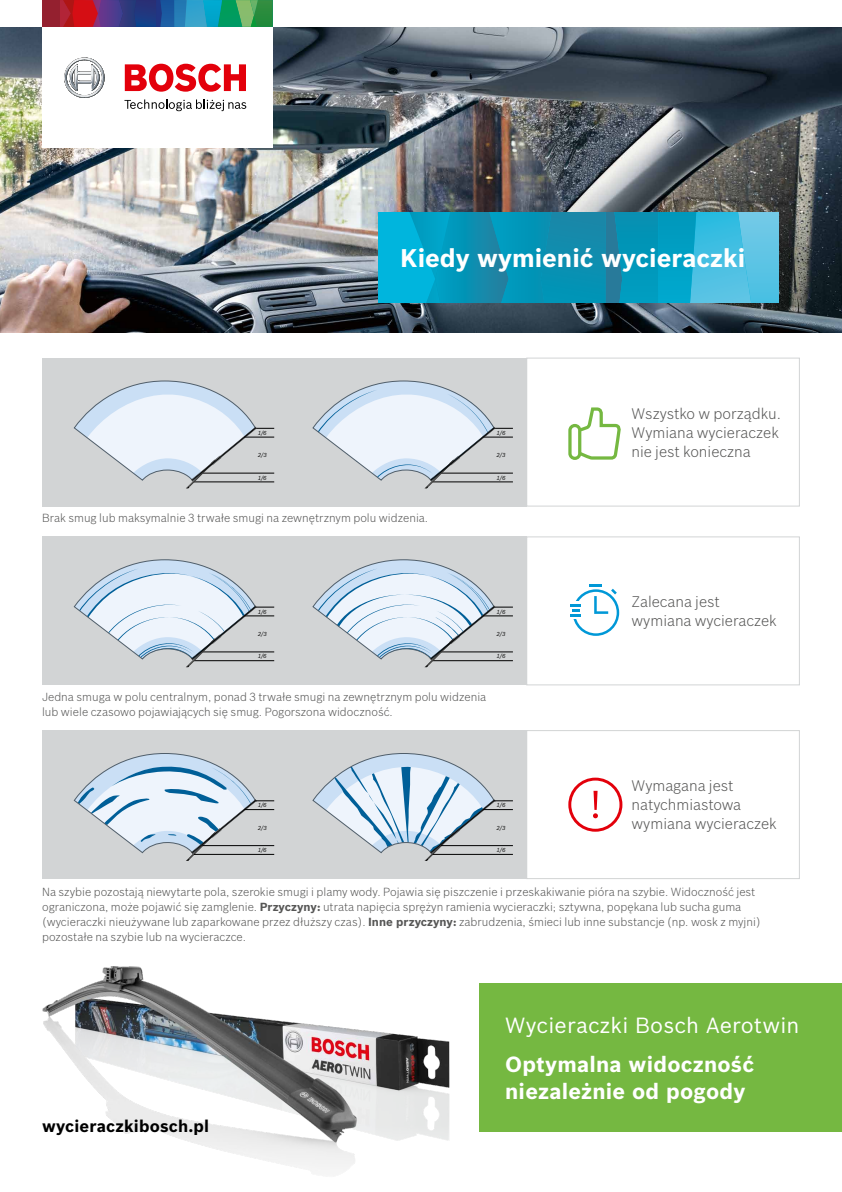
<style>
.page{position:relative;width:842px;height:1192px;background:#fff}
.page>*{position:absolute;margin:0;border:0;box-sizing:border-box;transform-origin:0 0}
.t1{font:700 25px "Bosch Sans";color:#fff}
.t2{font:700 21.5px/27.5px "Bosch Sans";letter-spacing:.01em;color:#fff}
.t3{font:21.5px "Bosch Sans";letter-spacing:.01em;color:#fff}
.t4{font:700 16.5px "Bosch Sans";letter-spacing:.01em;color:#000}
.t5{font:300 15px/19px "Bosch Sans";color:#565655}
.t6{font:300 11.5px/15px "Bosch Sans";color:#565655}
.t7{font:italic 5.65px "Bosch Sans";color:#000}
.s1{font-weight:700}
</style>
<div class="page">
<div style="left:42px;top:536px;width:484px;height:149px;background:#d2d4d5"></div>
<div style="left:42px;top:730px;width:484px;height:149px;background:#d2d4d5"></div>
<div style="left:526px;top:358px;width:274px;height:149px;border:1px solid #d2d4d5"></div>
<div style="left:526px;top:730px;width:274px;height:149px;border:1px solid #d2d4d5"></div>
<div style="left:42px;top:358px;width:484px;height:149px;background:#d2d4d5"></div>
<img style="left:0;top:27px;width:842px;height:305px">
<svg style="left:379px;top:213px;width:400px;height:89px;background:#15a1c4"></svg>
<svg style="left:73px;top:380px;width:201px;height:108px"></svg>
<svg style="left:312px;top:380px;width:201px;height:108px"></svg>
<svg style="left:312px;top:753px;width:201px;height:108px"></svg>
<svg style="left:73px;top:753px;width:201px;height:108px"></svg>
<div style="left:480px;top:983px;width:362px;height:149px;background:#75b841"></div>
<img style="left:42px;top:966px;width:408px;height:206px">
<svg style="left:73px;top:559px;width:201px;height:108px"></svg>
<svg style="left:312px;top:559px;width:201px;height:108px"></svg>
<div style="left:526px;top:536px;width:274px;height:149px;border:1px solid #d2d4d5"></div>
<svg style="left:568px;top:407px;width:53px;height:53px"></svg>
<div style="left:573px;top:589px;width:46px;height:47px;border:3px solid #0098d7;border-radius:50%"></div>
<svg style="left:570px;top:601px;width:11px;height:18px"></svg>
<svg style="left:570px;top:604px;width:10px;height:12px"></svg>
<svg style="left:589px;top:585px;width:28px;height:29px"></svg>
<div style="left:568px;top:778px;width:54px;height:54px;border:3px solid #e3000b;border-radius:50%"></div>
<svg style="left:593px;top:791px;width:5px;height:27px"></svg>
<div style="left:42px;top:0;width:231px;height:148px;background:#fff"></div>
<svg style="left:42px;top:0;width:231px;height:27px;background:#4d5d71"></svg>
<svg style="left:64px;top:58px;width:41px;height:40px"></svg>
<svg style="left:125px;top:64px;width:121px;height:28px"></svg>
<svg style="left:124px;top:99px;width:122px;height:12px"></svg>
<p class="t7" style="left:258px;top:429px;width:10px">1/6</p>
<p class="t7" style="left:258px;top:473px;width:10px">1/6</p>
<p class="t7" style="left:258px;top:451px;width:11px">2/3</p>
<h1 class="t1" style="left:400px;top:239px;width:347px">Kiedy wymienić wycieraczki</h1>
<p class="t7" style="left:496px;top:429px;width:10px">1/6</p>
<p class="t7" style="left:496px;top:473px;width:10px">1/6</p>
<p class="t7" style="left:496px;top:451px;width:11px">2/3</p>
<h3 class="t5" style="left:631px;top:403px;width:151px">Wszystko w porządku.<br>Wymiana wycieraczek nie jest konieczna</h3>
<p class="t6" style="left:42px;top:510px;width:388px">Brak smug lub maksymalnie 3 trwałe smugi na zewnętrznym polu widzenia.</p>
<p class="t7" style="left:258px;top:607px;width:10px">1/6</p>
<p class="t7" style="left:258px;top:652px;width:10px">1/6</p>
<p class="t7" style="left:258px;top:630px;width:11px">2/3</p>
<p class="t7" style="left:496px;top:607px;width:10px">1/6</p>
<p class="t7" style="left:496px;top:652px;width:10px">1/6</p>
<p class="t7" style="left:496px;top:630px;width:11px">2/3</p>
<p class="t6" style="left:42px;top:689px;width:446px">Jedna smuga w polu centralnym, ponad 3 trwałe smugi na zewnętrznym polu widzenia lub wiele czasowo pojawiających się smug. Pogorszona widoczność.</p>
<p class="t7" style="left:258px;top:801px;width:10px">1/6</p>
<p class="t7" style="left:258px;top:846px;width:10px">1/6</p>
<p class="t7" style="left:258px;top:824px;width:11px">2/3</p>
<p class="t7" style="left:496px;top:801px;width:10px">1/6</p>
<p class="t7" style="left:496px;top:846px;width:10px">1/6</p>
<p class="t7" style="left:496px;top:824px;width:11px">2/3</p>
<h3 class="t5" style="left:631px;top:591px;width:147px">Zalecana jest wymiana wycieraczek</h3>
<h3 class="t5" style="left:631px;top:775px;width:147px">Wymagana jest natychmiastowa wymiana wycieraczek</h3>
<p class="t6" style="left:42px;top:884px;width:720px">Na szybie pozostają niewytarte pola, szerokie smugi i plamy wody. Pojawia się piszczenie i przeskakiwanie pióra na szybie. Widoczność jest ograniczona, może pojawić się zamglenie. <span class="s1">Przyczyny:</span> utrata napięcia sprężyn ramienia wycieraczki; sztywna, popękana lub sucha guma (wycieraczki nieużywane lub zaparkowane przez dłuższy czas). <span class="s1">Inne przyczyny:</span> zabrudzenia, śmieci lub inne substancje (np. wosk z myjni) pozostałe na szybie lub na wycieraczce.</p>
<h3 class="t4" style="left:42px;top:1114px;width:169px">wycieraczkibosch.pl</h3>
<h2 class="t3" style="left:505px;top:1009px;width:296px">Wycieraczki Bosch Aerotwin</h2>
<h2 class="t2" style="left:505px;top:1049px;width:250px">Optymalna widoczność niezależnie od pogody</h2>
</div>
